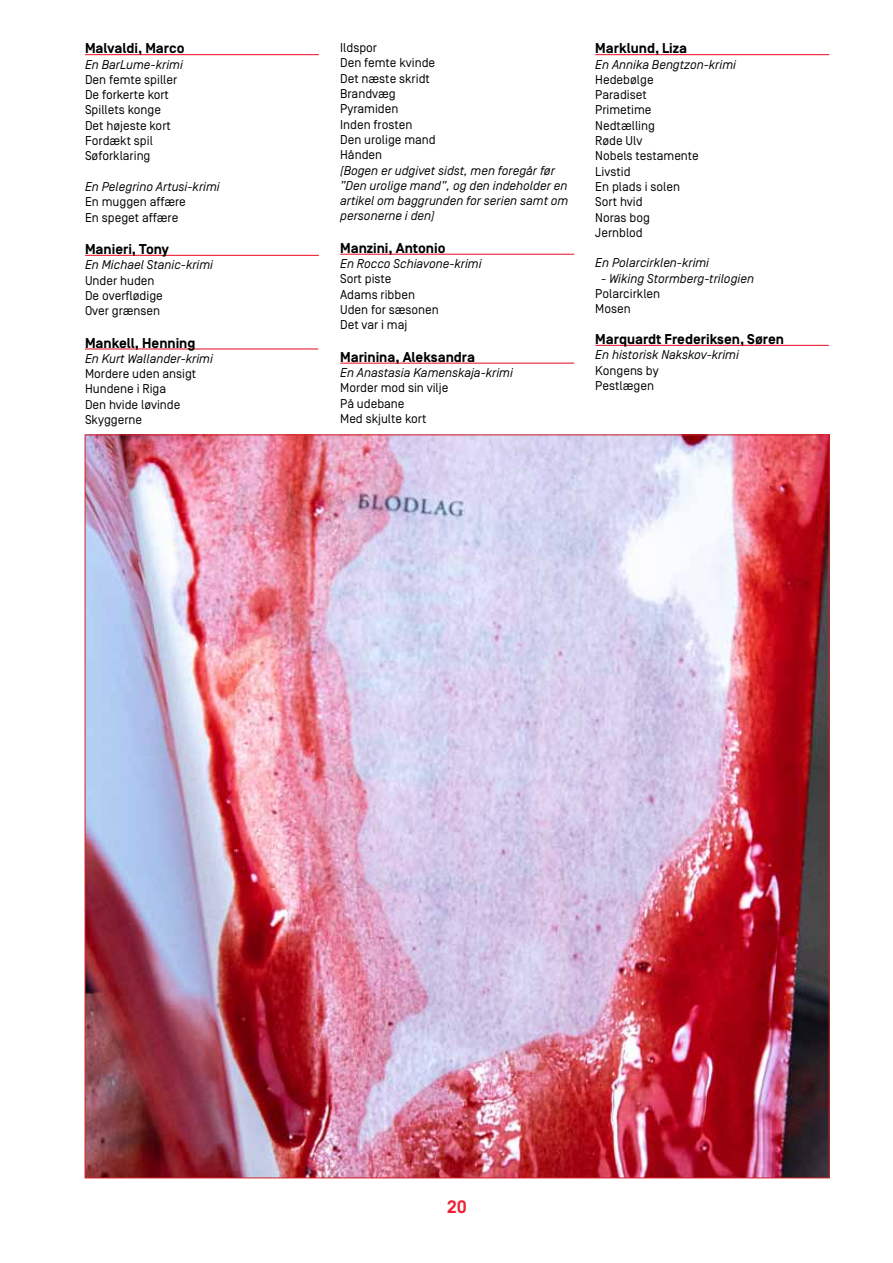
<style>
.page{position:relative;width:893px;height:1263px;background:#fff}
.page>*{position:absolute;margin:0;border:0;box-sizing:border-box;transform-origin:0 0}
.t1{font:700 18px "Simplon BP";color:#ee2338}
.t2{font:700 14.25px "Simplon BP";color:#000}
.t3{font:12.75px/15.3px "Simplon BP Regular";color:#000}
.t4{font:italic 12.75px/15.3px "Simplon BP Regular";color:#000}
</style>
<div class="page">
<hr style="left:85px;top:54px;width:234px;height:1px;background:#ee2338">
<hr style="left:85px;top:255px;width:234px;height:1px;background:#ee2338">
<hr style="left:85px;top:348px;width:233px;height:1px;background:#ee2338">
<hr style="left:340px;top:254px;width:234px;height:1px;background:#ee2338">
<hr style="left:340px;top:363px;width:234px;height:1px;background:#ee2338">
<hr style="left:595px;top:54px;width:234px;height:1px;background:#ee2338">
<hr style="left:595px;top:345px;width:234px;height:1px;background:#ee2338">
<img style="left:87px;top:436px;width:741px;height:740px">
<p class="t2" style="left:85px;top:40px;width:101px">Malvaldi, Marco</p>
<p class="t4" style="left:85px;top:56px;width:99px">En BarLume-krimi</p>
<p class="t3" style="left:85px;top:72px;width:94px">Den femte spiller<br>De forkerte kort<br>Spillets konge<br>Det højeste kort<br>Fordækt spil<br>Søforklaring</p>
<p class="t4" style="left:85px;top:179px;width:136px">En Pelegrino Artusi-krimi</p>
<p class="t3" style="left:85px;top:194px;width:102px">En muggen affære<br>En speget affære</p>
<p class="t2" style="left:85px;top:241px;width:85px">Manieri, Tony</p>
<p class="t4" style="left:85px;top:257px;width:130px">En Michael Stanic-krimi</p>
<p class="t3" style="left:85px;top:272px;width:79px">Under huden<br>De overflødige<br>Over grænsen</p>
<p class="t2" style="left:85px;top:334px;width:112px">Mankell, Henning</p>
<p class="t4" style="left:85px;top:351px;width:129px">En Kurt Wallander-krimi</p>
<p class="t3" style="left:85px;top:366px;width:113px">Mordere uden ansigt<br>Hundene i Riga<br>Den hvide løvinde<br>Skyggerne</p>
<p class="t3" style="left:340px;top:40px;width:97px">Ildspor<br>Den femte kvinde<br>Det næste skridt<br>Brandvæg<br>Pyramiden<br>Inden frosten<br>Den urolige mand<br>Hånden</p>
<p class="t4" style="left:340px;top:162px;width:230px">(Bogen er udgivet sidst, men foregår før ”Den urolige mand”, og den indeholder en artikel om baggrunden for serien samt om personerne i den)</p>
<p class="t2" style="left:340px;top:240px;width:107px">Manzini, Antonio</p>
<p class="t4" style="left:340px;top:256px;width:143px">En Rocco Schiavone-krimi</p>
<p class="t3" style="left:340px;top:271px;width:100px">Sort piste<br>Adams ribben<br>Uden for sæsonen<br>Det var i maj</p>
<p class="t2" style="left:340px;top:349px;width:136px">Marinina, Aleksandra</p>
<p class="t4" style="left:340px;top:365px;width:174px">En Anastasia Kamenskaja-krimi</p>
<p class="t3" style="left:340px;top:380px;width:110px">Morder mod sin vilje<br>På udebane<br>Med skjulte kort</p>
<p class="t2" style="left:595px;top:40px;width:93px">Marklund, Liza</p>
<p class="t4" style="left:595px;top:56px;width:142px">En Annika Bengtzon-krimi</p>
<p class="t3" style="left:595px;top:72px;width:105px">Hedebølge<br>Paradiset<br>Primetime<br>Nedtælling<br>Røde Ulv<br>Nobels testamente<br>Livstid<br>En plads i solen<br>Sort hvid<br>Noras bog<br>Jernblod</p>
<p class="t4" style="left:595px;top:255px;width:115px">En Polarcirklen-krimi</p>
<p class="t4" style="left:601px;top:271px;width:154px">- Wiking Stormberg-trilogien</p>
<p class="t3" style="left:595px;top:286px;width:66px">Polarcirklen<br>Mosen</p>
<p class="t2" style="left:595px;top:331px;width:190px">Marquardt Frederiksen, Søren</p>
<p class="t4" style="left:595px;top:347px;width:145px">En historisk Nakskov-krimi</p>
<p class="t3" style="left:595px;top:362px;width:65px">Kongens by<br>Pestlægen</p>
<h1 class="t1" style="left:447px;top:1196px;width:21px">20</h1>
</div>
